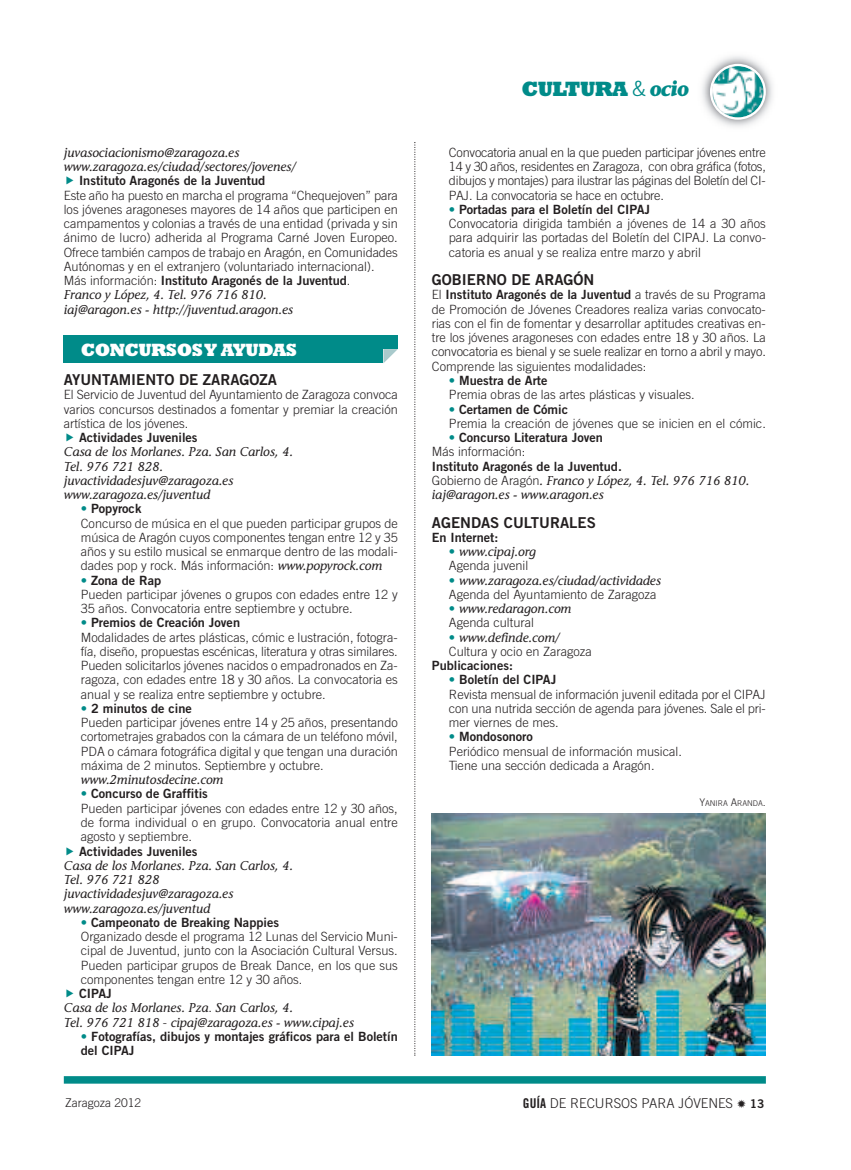
<style>
.page{position:relative;width:851px;height:1170px;background:#fff}
.page>*{position:absolute;margin:0;border:0;box-sizing:border-box;transform-origin:0 0}
.t1{font:800 21px "Rockwell";letter-spacing:-.03em;color:#008b89}
.t2{font:800 18px "Rockwell";letter-spacing:-.03em;color:#fff}
.t3{font:15px "Trade Gothic Bold Two";color:#231f20}
.t4{font:300 13.5px "Trade Gothic";color:#231f20}
.t5{font:300 12.75px/14.2px "Trade Gothic";color:#231f20;text-align:justify}
.t6{font:italic 12.75px/14.2px "Stone Informal";color:#231f20}
.t7{font:12.75px/14.2px "Trade Gothic Bold Two";color:#231f20}
.t8{font:300 12px "Trade Gothic";color:#231f20}
.t9{font:300 7.8px "Trade Gothic";color:#231f20}
.s1{font-family:"Trade Gothic";font-weight:300}
.s2{color:#008b89}
.s3{font-family:"Stone Informal";font-weight:400;font-style:italic}
.s4{font-family:"Trade Gothic";font-weight:300;font-style:normal}
.s5{font-family:"Stone Informal";font-weight:700;font-style:italic}
.s6{font-family:"Trade Gothic Bold Two";font-style:normal;color:#008b89}
.s7{font-size:10.5px}
.s8{font-family:"Trade Gothic Bold Cond Twenty";font-weight:400}
.s9{font-family:"Trade Gothic Bold Two";font-weight:400;font-size:12px}
</style>
<div class="page">
<div style="left:64px;top:335px;width:334px;height:28px;background:#008b89"></div>
<svg style="left:383px;top:349px;width:15px;height:14px"></svg>
<img style="left:702px;top:56px;width:71px;height:71px">
<svg style="left:709px;top:64px;width:56px;height:56px"></svg>
<div style="left:64px;top:1076px;width:701px;height:7px;background:#008b89"></div>
<svg style="left:414px;top:142px;width:1px;height:913px"></svg>
<img style="left:432px;top:813px;width:333px;height:242px">
<p class="t6" style="left:64px;top:147px;width:233px">juvasociacionismo@zaragoza.es www.zaragoza.es/ciudad/sectores/jovenes/</p>
<p class="t7" style="left:79px;top:175px;width:188px">Instituto Aragonés de la Juventud</p>
<p class="t5" style="left:64px;top:189px;width:335px">Este año ha puesto en marcha el programa “Chequejoven” para los jóvenes aragoneses mayores de 14 años que participen en campamentos y colonias a través de una entidad (privada y sin ánimo de lucro) adherida al Programa Carné Joven Europeo.<br>Ofrece también campos de trabajo en Aragón, en Comunidades Autónomas y en el extranjero (voluntariado internacional).</p>
<p class="t7" style="left:64px;top:274px;width:288px"><span class="s1">Más información:</span> Instituto Aragonés de la Juventud<span class="s1">.</span></p>
<p class="t6" style="left:64px;top:289px;width:231px">Franco y López, 4. Tel. 976 716 810. iaj@aragon.es - http://juventud.aragon.es</p>
<h2 class="t2" style="left:81px;top:340px;width:218px">CONCURSOSY AYUDAS</h2>
<p class="t3" style="left:64px;top:374px;width:215px">AYUNTAMIENTO DE ZARAGOZA</p>
<p class="t5" style="left:64px;top:388px;width:335px">El Servicio de Juventud del Ayuntamiento de Zaragoza convoca varios concursos destinados a fomentar y premiar la creación artística de los jóvenes.</p>
<p class="t7" style="left:79px;top:431px;width:120px">Actividades Juveniles</p>
<p class="t6" style="left:64px;top:446px;width:230px">Casa de los Morlanes. Pza. San Carlos, 4.<br>Tel. 976 721 828. juvactividadesjuv@zaragoza.es www.zaragoza.es/juventud</p>
<p class="t7" style="left:81px;top:502px;width:62px"><span class="s2">•</span> Popyrock</p>
<p class="t5" style="left:81px;top:517px;width:318px">Concurso de música en el que pueden participar grupos de música de Aragón cuyos componentes tengan entre 12 y 35 años y su estilo musical se enmarque dentro de las modali&shy;dades pop y rock. Más información: <span class="s3">www.popyrock.com</span></p>
<p class="t7" style="left:81px;top:574px;width:82px"><span class="s2">•</span> Zona de Rap</p>
<p class="t5" style="left:81px;top:588px;width:318px">Pueden participar jóvenes o grupos con edades entre 12 y<br>35 años. Convocatoria entre septiembre y octubre.</p>
<p class="t7" style="left:81px;top:616px;width:161px"><span class="s2">•</span> Premios de Creación Joven</p>
<p class="t5" style="left:81px;top:631px;width:318px">Modalidades de artes plásticas, cómic e lustración, fotogra&shy;fía, diseño, propuestas escénicas, literatura y otras similares.<br>Pueden solicitarlos jóvenes nacidos o empadronados en Za&shy;ragoza, con edades entre 18 y 30 años. La convocatoria es anual y se realiza entre septiembre y octubre.</p>
<p class="t7" style="left:81px;top:702px;width:113px"><span class="s2">•</span> 2 minutos de cine</p>
<p class="t5" style="left:81px;top:716px;width:318px">Pueden participar jóvenes entre 14 y 25 años, presentando cortometrajes grabados con la cámara de un teléfono móvil, PDA o cámara fotográfica digital y que tengan una duración máxima de 2 minutos. Septiembre y octubre.</p>
<p class="t6" style="left:81px;top:774px;width:144px">www.2minutosdecine.com</p>
<p class="t7" style="left:81px;top:787px;width:128px"><span class="s2">•</span> Concurso de Graffitis</p>
<p class="t5" style="left:81px;top:802px;width:318px">Pueden participar jóvenes con edades entre 12 y 30 años, de forma individual o en grupo. Convocatoria anual entre agosto y septiembre.</p>
<p class="t7" style="left:79px;top:844px;width:120px">Actividades Juveniles</p>
<p class="t6" style="left:64px;top:859px;width:230px">Casa de los Morlanes. Pza. San Carlos, 4.<br>Tel. 976 721 828 juvactividadesjuv@zaragoza.es www.zaragoza.es/juventud</p>
<p class="t7" style="left:81px;top:916px;width:200px"><span class="s2">•</span> Campeonato de Breaking Nappies</p>
<p class="t5" style="left:81px;top:930px;width:318px">Organizado desde el programa 12 Lunas del Servicio Muni&shy;cipal de Juventud, junto con la Asociación Cultural Versus.<br>Pueden participar grupos de Break Dance, en los que sus componentes tengan entre 12 y 30 años.</p>
<p class="t7" style="left:79px;top:987px;width:34px">CIPAJ</p>
<p class="t6" style="left:64px;top:1002px;width:291px">Casa de los Morlanes. Pza<span class="s4">.</span> San Carlos, 4.<br>Tel. 976 721 818 <span class="s4">-</span> cipaj@zaragoza.es - www.cipaj.es</p>
<p class="t7" style="left:81px;top:1030px;width:318px"><span class="s2">•</span> Fotografías, dibujos y montajes gráficos para el Boletín del CIPAJ</p>
<h1 class="t1" style="left:521px;top:76px;width:169px">CULTURA <span class="s1">&amp;</span> <span class="s5">ocio</span></h1>
<p class="t5" style="left:449px;top:146px;width:318px">Convocatoria anual en la que pueden participar jóvenes entre 14 y 30 años, residentes en Zaragoza, con obra gráfica (fotos, dibujos y montajes) para ilustrar las páginas del Boletín del CI-PAJ. La convocatoria se hace en octubre.</p>
<p class="t7" style="left:449px;top:203px;width:203px"><span class="s2">•</span> Portadas para el Boletín del CIPAJ</p>
<p class="t5" style="left:449px;top:217px;width:318px">Convocatoria dirigida también a jóvenes de 14 a 30 años para adquirir las portadas del Boletín del CIPAJ. La convo&shy;catoria es anual y se realiza entre marzo y abril</p>
<p class="t3" style="left:432px;top:274px;width:164px">GOBIERNO DE ARAGÓN</p>
<p class="t7" style="left:432px;top:289px;width:335px"><span class="s1">El</span> Instituto Aragonés de la Juventud <span class="s1">a través de su Programa</span></p>
<p class="t5" style="left:432px;top:303px;width:335px">de Promoción de Jóvenes Creadores realiza varias convocato&shy;rias con el fin de fomentar y desarrollar aptitudes creativas en&shy;tre los jóvenes aragoneses con edades entre 18 y 30 años. La convocatoria es bienal y se suele realizar en torno a abril y mayo.<br>Comprende las siguientes modalidades:</p>
<p class="t7" style="left:449px;top:374px;width:100px"><span class="s2">•</span> Muestra de Arte</p>
<p class="t5" style="left:449px;top:388px;width:247px">Premia obras de las artes plásticas y visuales.</p>
<p class="t7" style="left:449px;top:403px;width:121px"><span class="s2">•</span> Certamen de Cómic</p>
<p class="t5" style="left:449px;top:417px;width:318px">Premia la creación de jóvenes que se inicien en el cómic.</p>
<p class="t7" style="left:449px;top:431px;width:155px"><span class="s2">•</span> Concurso Literatura Joven</p>
<p class="t5" style="left:432px;top:445px;width:95px">Más información:</p>
<p class="t7" style="left:432px;top:460px;width:191px">Instituto Aragonés de la Juventud.</p>
<p class="t6" style="left:432px;top:474px;width:319px"><span class="s4">Gobierno de Aragón</span>. Franco y López, 4. Tel. 976 716 810. iaj@aragon.es - www.aragon.es</p>
<p class="t3" style="left:432px;top:516px;width:165px">AGENDAS CULTURALES</p>
<p class="t7" style="left:432px;top:531px;width:68px">En Internet:</p>
<p class="t6" style="left:449px;top:546px;width:89px"><span class="s6">•</span> www.cipaj.org</p>
<p class="t5" style="left:449px;top:559px;width:81px">Agenda juvenil</p>
<p class="t6" style="left:449px;top:574px;width:214px"><span class="s6">•</span> www.zaragoza.es/ciudad/actividades</p>
<p class="t5" style="left:449px;top:588px;width:209px">Agenda del Ayuntamiento de Zaragoza</p>
<p class="t6" style="left:449px;top:603px;width:124px"><span class="s6">•</span> www.redaragon.com</p>
<p class="t5" style="left:449px;top:616px;width:86px">Agenda cultural</p>
<p class="t6" style="left:449px;top:631px;width:112px"><span class="s6">•</span> www.definde.com/</p>
<p class="t5" style="left:449px;top:645px;width:144px">Cultura y ocio en Zaragoza</p>
<p class="t7" style="left:432px;top:659px;width:83px">Publicaciones:</p>
<p class="t7" style="left:449px;top:673px;width:109px"><span class="s2">•</span> Boletín del CIPAJ</p>
<p class="t5" style="left:449px;top:688px;width:318px">Revista mensual de información juvenil editada por el CIPAJ con una nutrida sección de agenda para jóvenes. Sale el pri&shy;mer viernes de mes.</p>
<p class="t7" style="left:449px;top:730px;width:85px"><span class="s2">•</span> Mondosonoro</p>
<p class="t5" style="left:449px;top:745px;width:234px">Periódico mensual de información musical.<br>Tiene una sección dedicada a Aragón.</p>
<p class="t9" style="left:699px;top:800px;width:68px"><span class="s7">Y</span>ANIRA <span class="s7">A</span>RANDA<span class="s7">.</span></p>
<p class="t8" style="left:65px;top:1098px;width:77px">Zaragoza 2012</p>
<p class="t4" style="left:523px;top:1097px;width:243px"><span class="s8">GUÍA</span> DE RECURSOS PARA JÓVENES ✹ <span class="s9">13</span></p>
</div>
